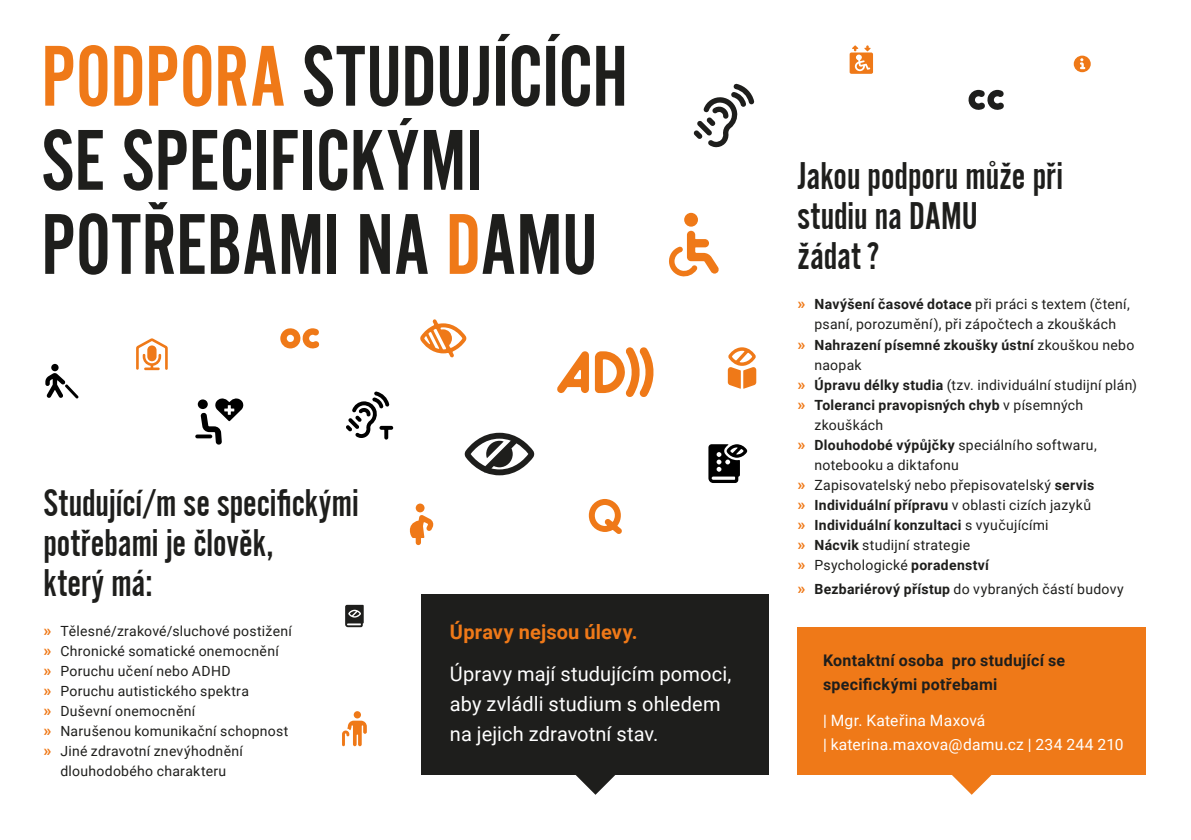
<style>
.page{position:relative;width:1191px;height:840px;background:#fff}
.page>*{position:absolute;margin:0;border:0;box-sizing:border-box;transform-origin:0 0}
.t1{font:89.6px/84px "Alternate Got No 2 D";letter-spacing:-.005em;color:#1e1e1c}
.t2{font:40px/40px "Alternate Got No 2 D";color:#1e1e1c}
.t3{font:20px/30px "Roboto";letter-spacing:.005em;color:#fff}
.t4{font:700 20px "Roboto";letter-spacing:.005em;color:#ef7918}
.t5{font:700 16px/24px "Roboto";letter-spacing:.02em;color:#1e1e1c}
.t6{font:15.6px/24px "Roboto";letter-spacing:.015em;color:#fff}
.t7{font:14px "Roboto";letter-spacing:.02em;color:#1e1e1c}
.t8{font:700 14px "Roboto";letter-spacing:.02em;color:#1e1e1c}
.s1{color:#ef7918}
.s2{font-weight:700;font-size:16px;color:#ef7918}
.s3{font-weight:700}
.s4{font-size:16px;color:#ef7918}
.s5{font-weight:400}
</style>
<div class="page">
<div style="left:421px;top:594px;width:348px;height:180px;background:#1e1e1c"></div>
<svg style="left:575px;top:754px;width:40px;height:40px"></svg>
<div style="left:797px;top:627px;width:348px;height:147px;background:#ef7918"></div>
<svg style="left:557px;top:351px;width:32px;height:42px"></svg>
<svg style="left:595px;top:347px;width:59px;height:50px"></svg>
<svg style="left:728px;top:347px;width:28px;height:41px"></svg>
<svg style="left:464px;top:432px;width:70px;height:43px"></svg>
<svg style="left:354px;top:710px;width:7px;height:8px"></svg>
<svg style="left:342px;top:720px;width:25px;height:25px"></svg>
<svg style="left:968px;top:90px;width:36px;height:20px"></svg>
<svg style="left:694px;top:84px;width:60px;height:63px"></svg>
<svg style="left:136px;top:338px;width:32px;height:32px"></svg>
<svg style="left:420px;top:319px;width:46px;height:38px"></svg>
<svg style="left:588px;top:499px;width:34px;height:35px"></svg>
<div style="left:684px;top:213px;width:14px;height:13px;background:#ef7918;border-radius:50%"></div>
<svg style="left:669px;top:231px;width:50px;height:46px"></svg>
<svg style="left:280px;top:328px;width:39px;height:21px"></svg>
<svg style="left:45px;top:373px;width:34px;height:25px"></svg>
<svg style="left:51px;top:363px;width:8px;height:8px"></svg>
<svg style="left:708px;top:444px;width:39px;height:38px"></svg>
<svg style="left:346px;top:391px;width:47px;height:48px"></svg>
<svg style="left:198px;top:399px;width:10px;height:10px"></svg>
<svg style="left:195px;top:434px;width:17px;height:4px"></svg>
<svg style="left:201px;top:398px;width:43px;height:46px"></svg>
<svg style="left:951px;top:754px;width:41px;height:40px"></svg>
<svg style="left:1073px;top:56px;width:17px;height:16px"></svg>
<div style="left:416px;top:503px;width:8px;height:9px;background:#ef7918;border-radius:50%"></div>
<svg style="left:409px;top:515px;width:25px;height:29px"></svg>
<svg style="left:849px;top:45px;width:24px;height:29px"></svg>
<svg style="left:345px;top:604px;width:19px;height:22px"></svg>
<h1 class="t1" style="left:41px;top:36px;width:588px"><span class="s1">PODPORA</span> STUDUJÍCÍCH<br>SE SPECIFICKÝMI<br>POTŘEBAMI NA <span class="s1">D</span>AMU</h1>
<h2 class="t2" style="left:43px;top:483px;width:317px">Studující/m se specifickými potřebami je člověk,<br>který má:</h2>
<p class="t7" style="left:43px;top:620px;width:250px"><span class="s2">»</span> Tělesné/zrakové/sluchové postižení</p>
<p class="t7" style="left:43px;top:640px;width:237px"><span class="s2">»</span> Chronické somatické onemocnění</p>
<p class="t7" style="left:43px;top:660px;width:189px"><span class="s2">»</span> Poruchu učení nebo ADHD</p>
<p class="t7" style="left:43px;top:680px;width:207px"><span class="s2">»</span> Poruchu autistického spektra</p>
<p class="t7" style="left:43px;top:700px;width:153px"><span class="s2">»</span> Duševní onemocnění</p>
<p class="t7" style="left:43px;top:720px;width:246px"><span class="s2">»</span> Narušenou komunikační schopnost</p>
<p class="t7" style="left:43px;top:740px;width:201px"><span class="s2">»</span> Jiné zdravotní znevýhodnění</p>
<p class="t7" style="left:60px;top:760px;width:167px">dlouhodobého charakteru</p>
<h3 class="t4" style="left:450px;top:617px;width:189px">Úpravy nejsou úlevy.</h3>
<h3 class="t3" style="left:450px;top:657px;width:283px">Úpravy mají studujícím pomoci, aby zvládli studium s ohledem na jejich zdravotní stav.</h3>
<h2 class="t2" style="left:797px;top:157px;width:267px">Jakou podporu může při studiu na DAMU žádat?</h2>
<p class="t7" style="left:797px;top:294px;width:334px"><span class="s2">»</span> <span class="s3">Navýšení časové dotace</span> při práci s textem (čtení,</p>
<p class="t7" style="left:814px;top:314px;width:303px">psaní, porozumění), při zápočtech a zkouškách</p>
<p class="t8" style="left:797px;top:334px;width:338px"><span class="s4">»</span> Nahrazení písemné zkoušky ústní <span class="s5">zkouškou nebo</span></p>
<p class="t7" style="left:814px;top:354px;width:49px">naopak</p>
<p class="t7" style="left:797px;top:374px;width:341px"><span class="s2">»</span> <span class="s3">Úpravu délky studia</span> (tzv. individuální studijní plán)</p>
<p class="t8" style="left:797px;top:394px;width:287px"><span class="s4">»</span> Toleranci pravopisných chyb <span class="s5">v písemných</span></p>
<p class="t7" style="left:814px;top:414px;width:70px">zkouškách</p>
<p class="t7" style="left:797px;top:434px;width:301px"><span class="s2">»</span> <span class="s3">Dlouhodobé výpůjčky</span> speciálního softwaru,</p>
<p class="t7" style="left:814px;top:454px;width:146px">notebooku a diktafonu</p>
<p class="t7" style="left:797px;top:474px;width:298px"><span class="s2">»</span> Zapisovatelský nebo přepisovatelský <span class="s3">servis</span></p>
<p class="t8" style="left:797px;top:494px;width:295px"><span class="s4">»</span> Individuální přípravu <span class="s5">v oblasti cizích jazyků</span></p>
<p class="t8" style="left:797px;top:514px;width:253px"><span class="s4">»</span> Individuální konzultaci <span class="s5">s vyučujícími</span></p>
<p class="t7" style="left:797px;top:534px;width:174px"><span class="s2">»</span> <span class="s3">Nácvik</span> studijní strategie</p>
<p class="t7" style="left:797px;top:554px;width:193px"><span class="s2">»</span> Psychologické <span class="s3">poradenství</span></p>
<p class="t7" style="left:797px;top:578px;width:328px"><span class="s2">»</span> <span class="s3">Bezbariérový přístup</span> do vybraných částí budovy</p>
<p class="t5" style="left:823px;top:647px;width:244px">Kontaktní osoba pro studující se specifickými potřebami</p>
<p class="t6" style="left:823px;top:707px;width:302px">| Mgr. Kateřina Maxová<br>| katerina.maxova@damu.cz | 234 244 210</p>
</div>
